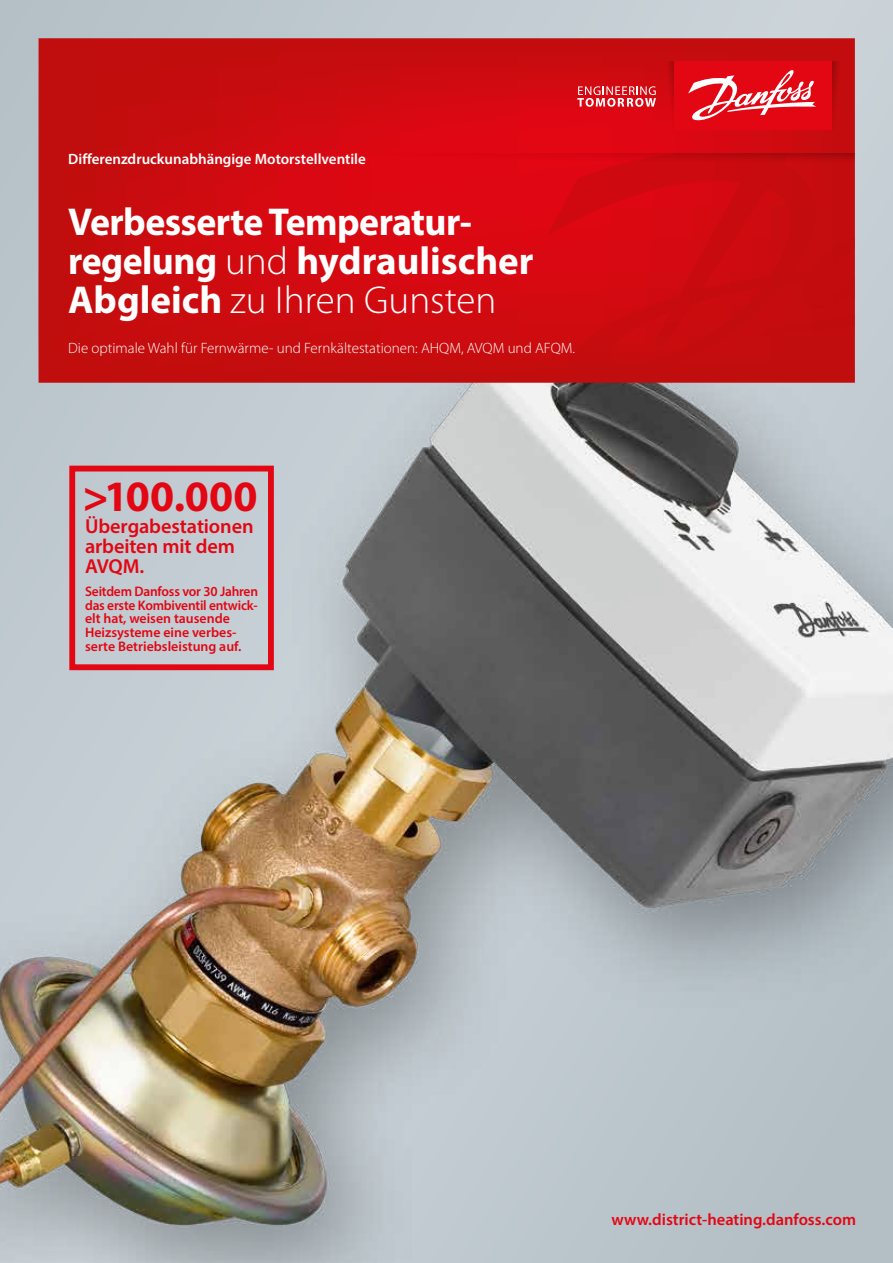
<style>
.page{position:relative;width:893px;height:1263px;background:#fff}
.page>*{position:absolute;margin:0;border:0;box-sizing:border-box;transform-origin:0 0}
.t1{font:700 43.5px "Myriad Pro";letter-spacing:.005em;color:#e30613}
.t2{font:700 39px/39px "Myriad Pro";letter-spacing:-.015em;color:#fff}
.t3{font:600 20.25px/20.2px "Myriad Pro";letter-spacing:-.005em;color:#e30613}
.t4{font:600 16.5px "Myriad Pro";color:#e30613}
.t5{font:300 15px "Myriad Pro";color:#fff}
.t6{font:600 15px "Myriad Pro";color:#fff}
.t7{font:600 13.8px/13.8px "Myriad Pro";color:#e30613}
.s1{font-weight:300}
</style>
<div class="page">
<img style="left:0;top:0;width:893px;height:1263px">
<svg style="left:38px;top:38px;width:817px;height:345px;background:#cd0b10"></svg>
<svg style="left:547px;top:166px;width:308px;height:217px;background:#cb0b0f"></svg>
<svg style="left:832px;top:61px;width:12px;height:69px"></svg>
<svg style="left:358px;top:153px;width:497px;height:13px;background:#d00710"></svg>
<div style="left:674px;top:61px;width:158px;height:69px;background:#e30613"></div>
<svg style="left:577px;top:61px;width:97px;height:69px;background:#d81d25"></svg>
<svg style="left:688px;top:70px;width:128px;height:51px"></svg>
<div style="left:69px;top:466px;width:205px;height:204px;border:6px solid #e30613"></div>
<p class="t6" style="left:68px;top:150px;width:299px">Differenzdruckunabhängige Motorstellventile</p>
<h2 class="t2" style="left:68px;top:201px;width:467px">Verbesserte Temperatur&shy;regelung <span class="s1">und</span> hydraulischer<br>Abgleich <span class="s1">zu Ihren Gunsten</span></h2>
<p class="t5" style="left:68px;top:339px;width:508px">Die optimale Wahl für Fernwärme- und Fernkältestationen: AHQM, AVQM und AFQM.</p>
<h1 class="t1" style="left:83px;top:468px;width:176px">&gt;100.000</h1>
<h3 class="t3" style="left:85px;top:515px;width:170px">Übergabestationen arbeiten mit dem<br>AVQM.</h3>
<p class="t7" style="left:85px;top:584px;width:175px">Seitdem Danfoss vor 30 Jahren das erste Kombiventil entwick&shy;elt hat, weisen tausende<br>Heizsysteme eine verbes&shy;serte Betriebsleistung auf.</p>
<p class="t4" style="left:611px;top:1209px;width:246px">www.district-heating.danfoss.com</p>
</div>
